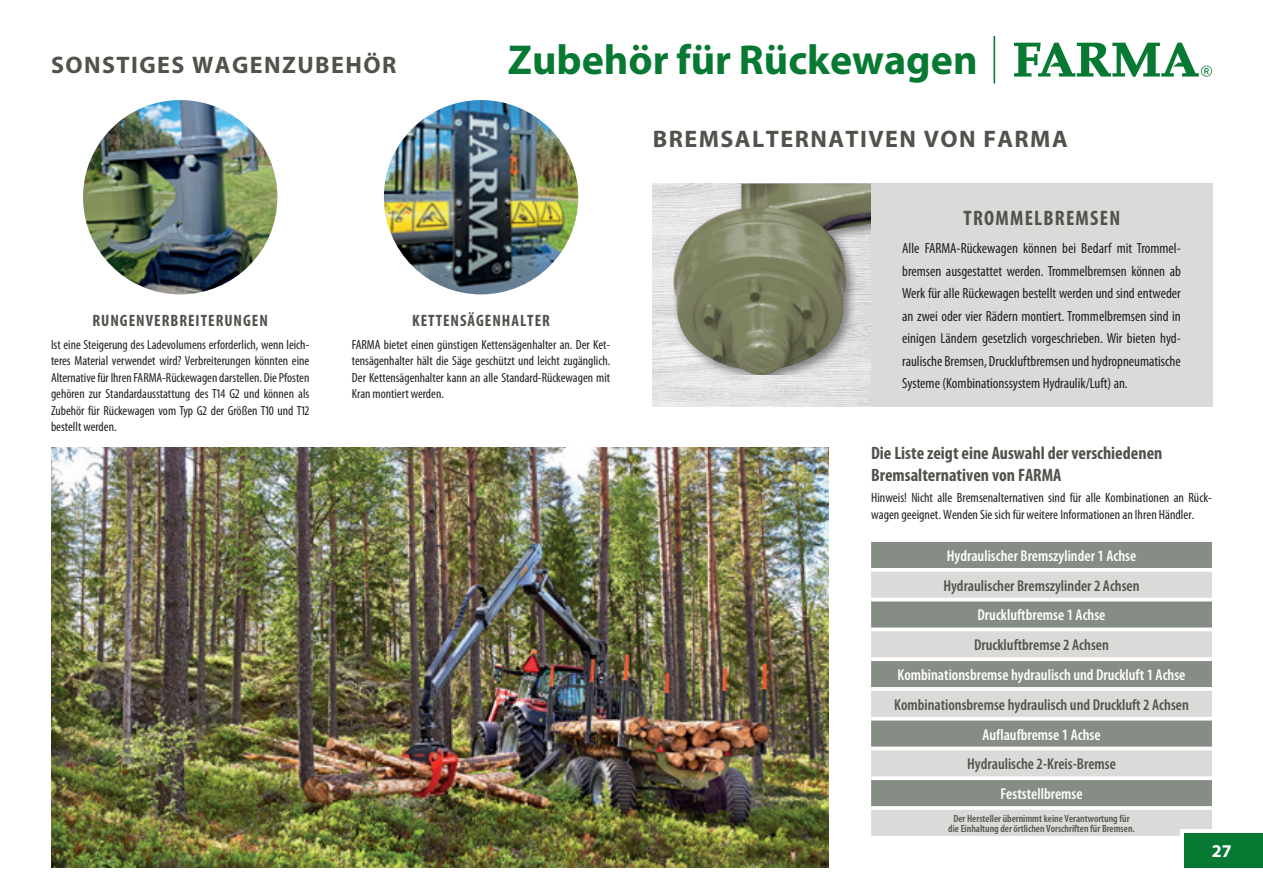
<style>
.page{position:relative;width:1263px;height:893px;background:#fff}
.page>*{position:absolute;margin:0;border:0;box-sizing:border-box;transform-origin:0 0}
.t1{font:700 42px "Myriad Pro";color:#077933}
.t2{font:700 24px "Myriad Pro";letter-spacing:.06em;color:#50534b}
.t3{font:700 condensed 21px "Myriad Pro";letter-spacing:.06em;color:#50534b}
.t4{font:700 condensed 18px/22.5px "Myriad Pro";color:#50534b}
.t5{font:700 18px "Myriad Pro";color:#fff}
.t6{font:700 condensed 16.5px "Myriad Pro";letter-spacing:.06em;color:#50534b}
.t7{font:600 condensed 15.75px "Myriad Pro";color:#fff}
.t8{font:600 condensed 15.75px "Myriad Pro";color:#50534b}
.t9{font:condensed 14.7px/22.5px "Myriad Pro";color:#231f20;text-align:justify}
.t10{font:condensed 13.5px/16.5px "Myriad Pro";color:#231f20}
.t11{font:condensed 13.2px/16.5px "Myriad Pro";color:#231f20;text-align:justify}
.t12{font:600 condensed 10.5px/10.5px "Myriad Pro";color:#50534b;text-align:center}
</style>
<div class="page">
<div style="left:871px;top:542px;width:341px;height:145px;background:#868d84"></div>
<svg style="left:871px;top:572px;width:341px;height:85px"></svg>
<div style="left:871px;top:691px;width:341px;height:145px;background:#dadbd8"></div>
<svg style="left:871px;top:721px;width:341px;height:85px"></svg>
<hr style="left:871px;top:568px;width:341px;height:4px;background:#fff">
<hr style="left:871px;top:598px;width:341px;height:3px;background:#fff">
<svg style="left:871px;top:627px;width:341px;height:4px"></svg>
<hr style="left:871px;top:657px;width:341px;height:4px;background:#fff">
<hr style="left:871px;top:687px;width:341px;height:4px;background:#f8f9f8">
<svg style="left:871px;top:717px;width:341px;height:4px"></svg>
<hr style="left:871px;top:747px;width:341px;height:3px;background:#fff">
<svg style="left:871px;top:776px;width:341px;height:4px"></svg>
<hr style="left:871px;top:806px;width:341px;height:4px;background:#fff">
<hr style="left:993px;top:36px;width:2px;height:48px;background:#077933">
<svg style="left:1014px;top:43px;width:198px;height:34px"></svg>
<img style="left:384px;top:100px;width:194px;height:194px;border-radius:97px">
<div style="left:1180px;top:829px;width:83px;height:43px;background:#fff"></div>
<div style="left:1184px;top:833px;width:79px;height:35px;background:#077933"></div>
<img style="left:83px;top:100px;width:194px;height:194px;border-radius:97px">
<img style="left:653px;top:184px;width:218px;height:223px">
<img style="left:673px;top:184px;width:198px;height:191px">
<div style="left:871px;top:184px;width:341px;height:223px;background:#dadbd8"></div>
<img style="left:51px;top:447px;width:778px;height:420px">
<h2 class="t2" style="left:51px;top:49px;width:347px">SONSTIGES WAGENZUBEHÖR</h2>
<h1 class="t1" style="left:508px;top:32px;width:471px">Zubehör für Rückewagen</h1>
<h2 class="t2" style="left:653px;top:124px;width:416px">BREMSALTERNATIVEN VON FARMA</h2>
<p class="t6" style="left:92px;top:310px;width:177px">RUNGENVERBREITERUNGEN</p>
<p class="t6" style="left:412px;top:310px;width:139px">KETTENSÄGENHALTER</p>
<p class="t11" style="left:51px;top:336px;width:260px">Ist eine Steigerung des Ladevolumens erforderlich, wenn leich&shy;teres Material verwendet wird? Verbreiterungen könnten eine Alternative für Ihren FARMA-Rückewagen darstellen. Die Pfosten gehören zur Standardausstattung des T14 G2 und können als Zubehör für Rückewagen vom Typ G2 der Größen T10 und T12 bestellt werden.</p>
<p class="t11" style="left:352px;top:336px;width:260px">FARMA bietet einen günstigen Kettensägenhalter an. Der Ket&shy;tensägenhalter hält die Säge geschützt und leicht zugänglich.<br>Der Kettensägenhalter kann an alle Standard-Rückewagen mit Kran montiert werden.</p>
<h3 class="t3" style="left:963px;top:205px;width:158px">TROMMELBREMSEN</h3>
<p class="t9" style="left:902px;top:237px;width:280px">Alle FARMA-Rückewagen können bei Bedarf mit Trommel&shy;bremsen ausgestattet werden. Trommelbremsen können ab Werk für alle Rückewagen bestellt werden und sind entweder an zwei oder vier Rädern montiert. Trommelbremsen sind in einigen Ländern gesetzlich vorgeschrieben. Wir bieten hyd&shy;raulische Bremsen, Druckluftbremsen und hydropneumatische Systeme (Kombinationssystem Hydraulik/Luft) an.</p>
<h3 class="t4" style="left:871px;top:441px;width:293px">Die Liste zeigt eine Auswahl der verschiedenen<br>Bremsalternativen von FARMA</h3>
<p class="t10" style="left:871px;top:489px;width:342px">Hinweis! Nicht alle Bremsenalternativen sind für alle Kombinationen an Rück&shy;wagen geeignet. Wenden Sie sich für weitere Informationen an Ihren Händler.</p>
<p class="t7" style="left:947px;top:546px;width:191px">Hydraulischer Bremszylinder 1 Achse</p>
<p class="t8" style="left:943px;top:576px;width:198px">Hydraulischer Bremszylinder 2 Achsen</p>
<p class="t7" style="left:977px;top:605px;width:129px">Druckluftbremse 1 Achse</p>
<p class="t8" style="left:974px;top:635px;width:136px">Druckluftbremse 2 Achsen</p>
<p class="t7" style="left:897px;top:665px;width:289px">Kombinationsbremse hydraulisch und Druckluft 1 Achse</p>
<p class="t8" style="left:894px;top:695px;width:296px">Kombinationsbremse hydraulisch und Druckluft 2 Achsen</p>
<p class="t7" style="left:982px;top:725px;width:120px">Auflaufbremse 1 Achse</p>
<p class="t8" style="left:967px;top:754px;width:150px">Hydraulische 2-Kreis-Bremse</p>
<p class="t7" style="left:1000px;top:784px;width:84px">Feststellbremse</p>
<p class="t12" style="left:948px;top:813px;width:188px">Der Hersteller übernimmt keine Verantwortung für die Einhaltung der örtlichen Vorschriften für Bremsen.</p>
<h3 class="t5" style="left:1212px;top:839px;width:21px">27</h3>
</div>
